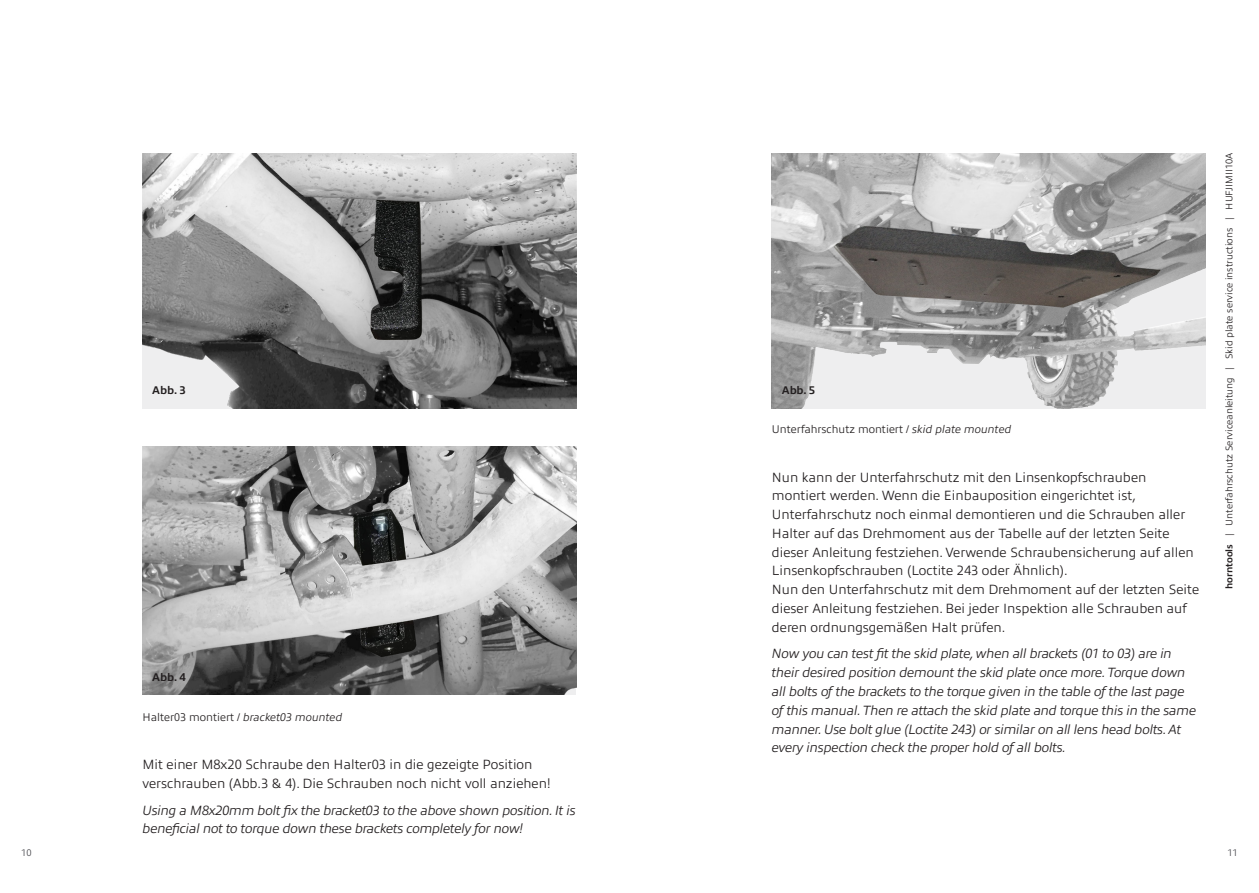
<style>
.page{position:relative;width:1259px;height:893px;background:#fff}
.page>*{position:absolute;margin:0;border:0;box-sizing:border-box;transform-origin:0 0}
.Text_DE{font:300 13.5px/18.8px "Allumi Std";color:#231f20}
.Text_EN{font:italic 300 13.5px/18.8px "Allumi Std";letter-spacing:-.02em;color:#231f20}
.Bildunterschrift{font:300 11.25px "Allumi Std";color:#231f20}
.Abb__NR{font:700 11.25px "Allumi Std";color:#231f20}
.t1{font:300 9.75px "Allumi Std";color:#231f20}
.t2{font:300 9.75px "Allumi Std";color:#47474c}
.s1{font-style:italic}
.s2{font-weight:700}
</style>
<div class="page">
<img style="left:142px;top:153px;width:434px;height:255px">
<img style="left:772px;top:153px;width:433px;height:255px">
<img style="left:142px;top:446px;width:434px;height:249px">
<p class="Abb__NR" style="left:152px;top:384px;width:35px">Abb. 3</p>
<p class="Abb__NR" style="left:782px;top:384px;width:35px">Abb. 5</p>
<p class="Abb__NR" style="left:152px;top:671px;width:35px">Abb. 4</p>
<p class="Bildunterschrift" style="left:142px;top:711px;width:201px">Halter03 montiert / <span class="s1">bracket03 mounted</span></p>
<p class="Text_DE" style="left:142px;top:755px;width:409px">Mit einer M8x20 Schraube den Halter03 in die gezeigte Position verschrauben (Abb.3 &amp; 4). Die Schrauben noch nicht voll anziehen!</p>
<p class="Text_EN" style="left:142px;top:801px;width:435px">Using a M8x20mm bolt fix the bracket03 to the above shown position. It is beneficial not to torque down these brackets completely for now!</p>
<p class="Bildunterschrift" style="left:772px;top:424px;width:241px">Unterfahrschutz montiert / <span class="s1">skid plate mounted</span></p>
<p class="Text_DE" style="left:772px;top:468px;width:423px">Nun kann der Unterfahrschutz mit den Linsenkopfschrauben montiert werden. Wenn die Einbauposition eingerichtet ist, Unterfahrschutz noch einmal demontieren und die Schrauben aller Halter auf das Drehmoment aus der Tabelle auf der letzten Seite dieser Anleitung festziehen. Verwende Schraubensicherung auf allen Linsenkopfschrauben (Loctite 243 oder Ähnlich).</p>
<p class="Text_DE" style="left:772px;top:580px;width:429px">Nun den Unterfahrschutz mit dem Drehmoment auf der letzten Seite dieser Anleitung festziehen. Bei jeder Inspektion alle Schrauben auf deren ordnungsgemäßen Halt prüfen.</p>
<p class="Text_EN" style="left:772px;top:645px;width:426px">Now you can test fit the skid plate, when all brackets (01 to 03) are in their desired position demount the skid plate once more. Torque down all bolts of the brackets to the torque given in the table of the last page of this manual. Then re attach the skid plate and torque this in the same manner. Use bolt glue (Loctite 243) or similar on all lens head bolts. At every inspection check the proper hold of all bolts.</p>
<p class="t1" style="left:1224px;top:589px;width:438px;rotate:-90deg"><span class="s2">horntools</span> | Unterfahrschutz Serviceanleitung | Skid plate service instructions | HUFJIMII10A</p>
<p class="t2" style="left:21px;top:847px;width:12px">10</p>
<p class="t2" style="left:1227px;top:847px;width:12px">11</p>
</div>
